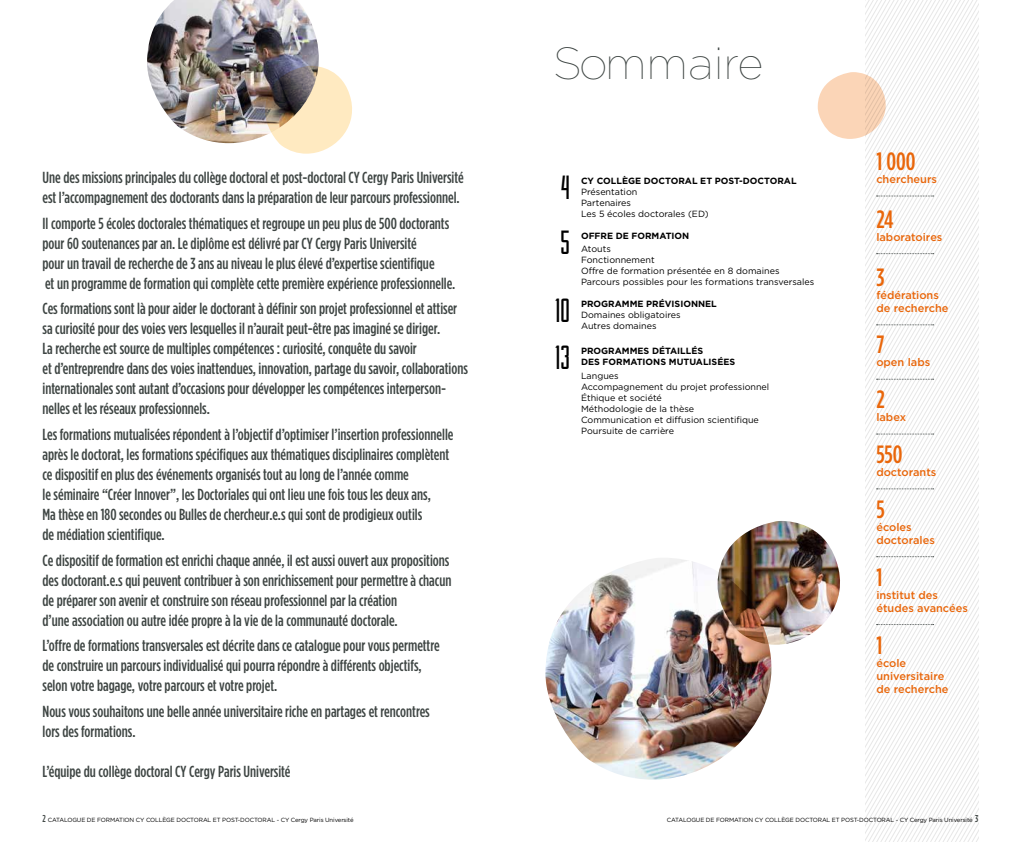
<style>
.page{position:relative;width:1021px;height:842px;background:#fff}
.page>*{position:absolute;margin:0;border:0;box-sizing:border-box;transform-origin:0 0}
.t1{font:100 45px "Gotham";color:#3e4543}
.t2{font:30px "Gotham Nights";color:#000}
.t3{font:500 25px "Gotham Condensed";color:#e9660a}
.t4{font:500 16px/20px "Gotham Condensed";color:#3e4543}
.t5{font:500 11px/13px "Gotham";color:#e9660a}
.t6{font:9px/11px "Gotham";color:#000}
.t7{font:700 9px/11px "Gotham";color:#000}
.t8{font:6px "Gotham";letter-spacing:-.02em;color:#000}
.s1{font-family:"Gotham Condensed";font-weight:500;font-size:10px;color:#3e4543}
</style>
<div class="page">
<img style="left:545px;top:558px;width:227px;height:222px">
<img style="left:147px;top:0;width:172px;height:143px">
<img style="left:717px;top:521px;width:100px;height:124px">
<img style="left:265px;top:66px;width:87px;height:88px">
<svg style="left:817px;top:0;width:161px;height:842px"></svg>
<h1 class="t1" style="left:553px;top:35px;width:212px">Sommaire</h1>
<h3 class="t3" style="left:876px;top:146px;width:41px">1 000</h3>
<p class="t5" style="left:876px;top:173px;width:62px">chercheurs</p>
<h3 class="t3" style="left:876px;top:204px;width:19px">24</h3>
<p class="t5" style="left:876px;top:230px;width:68px">laboratoires</p>
<h3 class="t3" style="left:876px;top:262px;width:10px">3</h3>
<p class="t5" style="left:876px;top:288px;width:74px">fédérations de recherche</p>
<h3 class="t3" style="left:876px;top:329px;width:10px">7</h3>
<p class="t5" style="left:876px;top:356px;width:55px">open labs</p>
<h3 class="t3" style="left:876px;top:384px;width:10px">2</h3>
<p class="t5" style="left:876px;top:411px;width:31px">labex</p>
<h3 class="t3" style="left:876px;top:439px;width:28px">550</h3>
<p class="t5" style="left:876px;top:466px;width:62px">doctorants</p>
<h3 class="t3" style="left:876px;top:494px;width:10px">5</h3>
<p class="t5" style="left:876px;top:520px;width:60px">écoles doctorales</p>
<h3 class="t3" style="left:876px;top:562px;width:7px">1</h3>
<p class="t5" style="left:876px;top:588px;width:93px">institut des études avancées</p>
<h3 class="t3" style="left:876px;top:630px;width:7px">1</h3>
<p class="t5" style="left:876px;top:656px;width:74px">école universitaire de recherche</p>
<p class="t4" style="left:43px;top:167px;width:422px">Une des missions principales du collège doctoral et post-doctoral CY Cergy Paris Université est l’accompagnement des doctorants dans la préparation de leur parcours professionnel.</p>
<p class="t4" style="left:43px;top:213px;width:414px">Il comporte 5 écoles doctorales thématiques et regroupe un peu plus de 500 doctorants pour 60 soutenances par an. Le diplôme est délivré par CY Cergy Paris Université<br>pour un travail de recherche de 3 ans au niveau le plus élevé d’expertise scientifique<br>et un programme de formation qui complète cette première expérience professionnelle.</p>
<p class="t4" style="left:43px;top:298px;width:427px">Ces formations sont là pour aider le doctorant à définir son projet professionnel et attiser sa curiosité pour des voies vers lesquelles il n’aurait peut-être pas imaginé se diriger.<br>La recherche est source de multiples compétences : curiosité, conquête du savoir<br>et d’entreprendre dans des voies inattendues, innovation, partage du savoir, collaborations internationales sont autant d’occasions pour développer les compétences interperson&shy;nelles et les réseaux professionnels.</p>
<p class="t4" style="left:43px;top:424px;width:412px">Les formations mutualisées répondent à l’objectif d’optimiser l’insertion professionnelle après le doctorat, les formations spécifiques aux thématiques disciplinaires complètent ce dispositif en plus des événements organisés tout au long de l’année comme<br>le séminaire “Créer Innover”, les Doctoriales qui ont lieu une fois tous les deux ans,<br>Ma thèse en 180 secondes ou Bulles de chercheur.e.s qui sont de prodigieux outils<br>de médiation scientifique.</p>
<p class="t4" style="left:43px;top:550px;width:410px">Ce dispositif de formation est enrichi chaque année, il est aussi ouvert aux propositions des doctorant.e.s qui peuvent contribuer à son enrichissement pour permettre à chacun de préparer son avenir et construire son réseau professionnel par la création<br>d’une association ou autre idée propre à la vie de la communauté doctorale.</p>
<p class="t4" style="left:43px;top:635px;width:398px">L’offre de formations transversales est décrite dans ce catalogue pour vous permettre de construire un parcours individualisé qui pourra répondre à différents objectifs, selon votre bagage, votre parcours et votre projet.</p>
<p class="t4" style="left:43px;top:701px;width:389px">Nous vous souhaitons une belle année universitaire riche en partages et rencontres lors des formations.</p>
<p class="t4" style="left:43px;top:761px;width:249px">L’équipe du collège doctoral CY Cergy Paris Université</p>
<p class="t8" style="left:43px;top:816px;width:313px"><span class="s1">2</span> CATALOGUE DE FORMATION CY COLLÈGE DOCTORAL ET POST-DOCTORAL - CY Cergy Paris Université</p>
<p class="t8" style="left:666px;top:816px;width:313px">CATALOGUE DE FORMATION CY COLLÈGE DOCTORAL ET POST-DOCTORAL - CY Cergy Paris Université <span class="s1">3</span></p>
<h2 class="t2" style="left:561px;top:170px;width:11px">4</h2>
<p class="t7" style="left:581px;top:175px;width:217px">CY COLLÈGE DOCTORAL ET POST-DOCTORAL</p>
<p class="t6" style="left:581px;top:186px;width:129px">Présentation<br>Partenaires<br>Les 5 écoles doctorales (ED)</p>
<h2 class="t2" style="left:561px;top:225px;width:11px">5</h2>
<p class="t7" style="left:581px;top:230px;width:110px">OFFRE DE FORMATION</p>
<p class="t6" style="left:581px;top:244px;width:235px">Atouts<br>Fonctionnement<br>Offre de formation présentée en 8 domaines<br>Parcours possibles pour les formations transversales</p>
<h2 class="t2" style="left:555px;top:294px;width:17px">10</h2>
<p class="t7" style="left:581px;top:299px;width:137px">PROGRAMME PRÉVISIONNEL</p>
<p class="t6" style="left:581px;top:310px;width:101px">Domaines obligatoires<br>Autres domaines</p>
<h2 class="t2" style="left:555px;top:340px;width:17px">13</h2>
<p class="t7" style="left:581px;top:346px;width:156px">PROGRAMMES DÉTAILLÉS<br>DES FORMATIONS MUTUALISÉES</p>
<p class="t6" style="left:581px;top:370px;width:190px">Langues<br>Accompagnement du projet professionnel<br>Éthique et société<br>Méthodologie de la thèse<br>Communication et diffusion scientifique<br>Poursuite de carrière</p>
</div>
